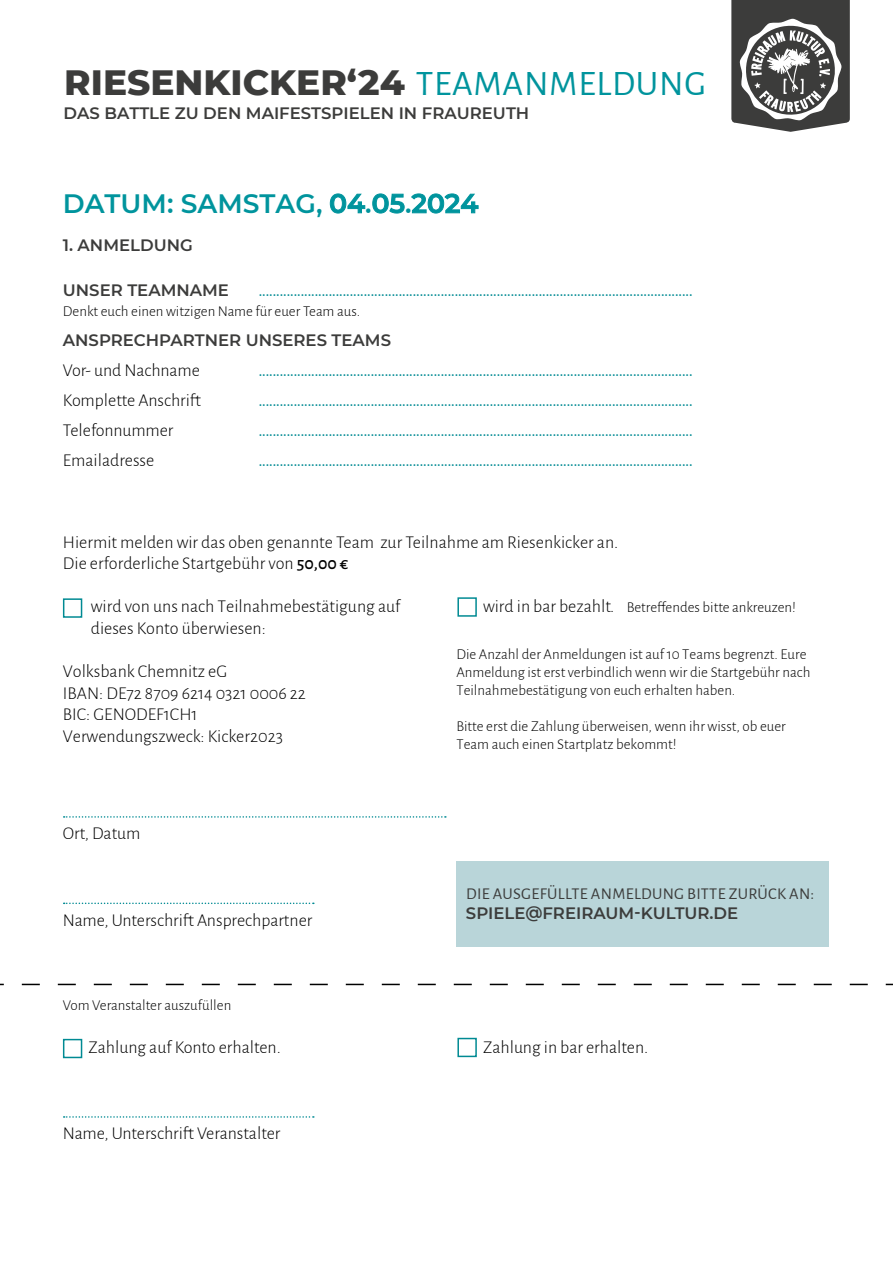
<style>
.page{position:relative;width:893px;height:1263px;background:#fff}
.page>*{position:absolute;margin:0;border:0;box-sizing:border-box;transform-origin:0 0}
.t1{font:800 35.85px "Montserrat";color:#3c3c3b}
.t2{font:600 26.55px "Montserrat";color:#00949d}
.t3{font:300 18px/21.6px "Alegreya Sans";color:#000}
.t4{font:16.5px "Montserrat";color:#008a93}
.t5{font:600 16.5px "Montserrat";color:#3c3c3b}
.t6{font:16.5px "Alegreya Sans";letter-spacing:.02em;color:#3c3c3b}
.t7{font:300 15px/18px "Alegreya Sans";color:#000}
.s1{font-family:"Alegreya Sans";font-weight:400;color:#00949d}
.s2{font-weight:500}
.s3{font-size:18px}
</style>
<div class="page">
<svg style="left:731px;top:0;width:119px;height:123px"></svg>
<div style="left:63px;top:598px;width:19px;height:20px;border:2px solid #008a93"></div>
<div style="left:457px;top:597px;width:20px;height:20px;border:2px solid #008a93"></div>
<svg style="left:64px;top:816px;width:382px;height:2px"></svg>
<svg style="left:64px;top:902px;width:250px;height:2px"></svg>
<div style="left:63px;top:1039px;width:19px;height:19px;border:2px solid #008a93"></div>
<div style="left:457px;top:1038px;width:20px;height:19px;border:2px solid #008a93"></div>
<svg style="left:64px;top:1116px;width:250px;height:2px"></svg>
<svg style="left:0;top:984px;width:893px;height:1px"></svg>
<div style="left:456px;top:861px;width:372px;height:85px;background:#b9d5d9"></div>
<h1 class="t1" style="left:64px;top:56px;width:643px">RIESENKICKER‘24 <span class="s1">TEAMANMELDUNG</span></h1>
<p class="t5" style="left:64px;top:102px;width:467px">DAS BATTLE ZU DEN MAIFESTSPIELEN IN FRAUREUTH</p>
<h2 class="t2" style="left:63px;top:185px;width:417px">DATUM: SAMSTAG, 04.05.2024</h2>
<p class="t5" style="left:63px;top:233px;width:132px">1. ANMELDUNG</p>
<p class="t5" style="left:63px;top:279px;width:168px">UNSER TEAMNAME</p>
<p class="t4" style="left:259px;top:279px;width:435px">............................................................................................................................</p>
<p class="t7" style="left:63px;top:302px;width:299px">Denkt euch einen witzigen Name für euer Team aus.</p>
<p class="t5" style="left:63px;top:328px;width:330px">ANSPRECHPARTNER UNSERES TEAMS</p>
<p class="t3" style="left:63px;top:359px;width:139px">Vor- und Nachname</p>
<p class="t4" style="left:259px;top:359px;width:435px">............................................................................................................................</p>
<p class="t3" style="left:63px;top:389px;width:140px">Komplette Anschrift</p>
<p class="t4" style="left:259px;top:389px;width:435px">............................................................................................................................</p>
<p class="t3" style="left:63px;top:419px;width:112px">Telefonnummer</p>
<p class="t4" style="left:259px;top:419px;width:435px">............................................................................................................................</p>
<p class="t3" style="left:63px;top:449px;width:93px">Emailadresse</p>
<p class="t4" style="left:259px;top:449px;width:435px">............................................................................................................................</p>
<p class="t3" style="left:63px;top:530px;width:557px">Hiermit melden wir das oben genannte Team zur Teilnahme am Riesenkicker an.<br>Die erforderliche Startgebühr von <span class="s2">50,00 €</span></p>
<p class="t3" style="left:91px;top:595px;width:311px">wird von uns nach Teilnahmebestätigung auf dieses Konto überwiesen:</p>
<p class="t3" style="left:63px;top:660px;width:245px">Volksbank Chemnitz eG<br>IBAN: DE72 8709 6214 0321 0006 22<br>BIC: GENODEF1CH1<br>Verwendungszweck: Kicker2023</p>
<p class="t7" style="left:483px;top:598px;width:314px"><span class="s3">wird in bar bezahlt.</span> Betreffendes bitte ankreuzen!</p>
<p class="t7" style="left:456px;top:644px;width:355px">Die Anzahl der Anmeldungen ist auf 10 Teams begrenzt. Eure<br>Anmeldung ist erst verbindlich wenn wir die Startgebühr nach<br>Teilnahmebestätigung von euch erhalten haben.</p>
<p class="t7" style="left:456px;top:716px;width:331px">Bitte erst die Zahlung überweisen, wenn ihr wisst, ob euer<br>Team auch einen Startplatz bekommt!</p>
<p class="t3" style="left:63px;top:822px;width:79px">Ort, Datum</p>
<p class="t3" style="left:63px;top:908px;width:251px">Name, Unterschrift Ansprechpartner</p>
<p class="t6" style="left:466px;top:882px;width:350px">DIE AUSGEFÜLLTE ANMELDUNG BITTE ZURÜCK AN:</p>
<p class="t5" style="left:466px;top:901px;width:274px">SPIELE@FREIRAUM-KULTUR.DE</p>
<p class="t7" style="left:63px;top:995px;width:170px">Vom Veranstalter auszufüllen</p>
<p class="t3" style="left:88px;top:1035px;width:194px">Zahlung auf Konto erhalten.</p>
<p class="t3" style="left:483px;top:1035px;width:167px">Zahlung in bar erhalten.</p>
<p class="t3" style="left:63px;top:1122px;width:219px">Name, Unterschrift Veranstalter</p>
</div>
